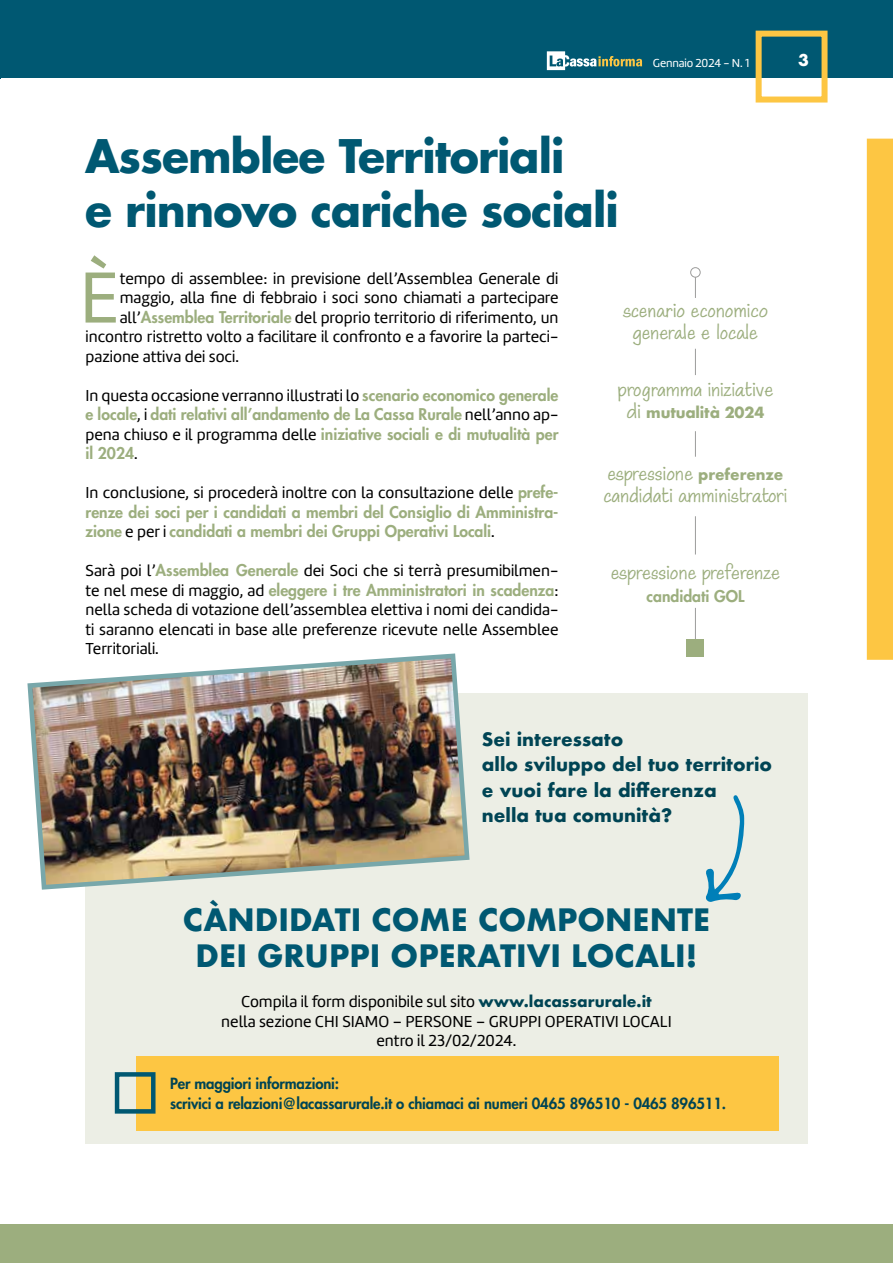
<style>
.page{position:relative;width:893px;height:1263px;background:#fff}
.page>*{position:absolute;margin:0;border:0;box-sizing:border-box;transform-origin:0 0}
.t1{font:74.85px "Marine";color:#9cae7e}
.t2{font:700 45px/54px "Futura Std";letter-spacing:-.02em;color:#005872}
.t3{font:700 30px/36px "Futura";color:#005872;text-align:center}
.t4{font:24px/22.5px "Maku";letter-spacing:-.01em;color:#9cae7e;text-align:center}
.t5{font:700 18px/25.5px "Futura";color:#004454}
.t6{font:700 18px "Futura PT";color:#fff}
.t7{font:16.5px/19.5px "Marine";color:#000;text-align:justify}
.t8{font:800 15.75px/19.5px "Futura Std";color:#9cae7e;text-align:justify}
.t9{font:800 15px/19.5px "Futura Std";letter-spacing:-.01em;color:#004454}
.t10{font:700 15px "Futura";letter-spacing:-.01em;color:#9cae7e}
.t11{font:12px "Marine";letter-spacing:-.01em;color:#fff}
.s1{font-family:"Futura Std";font-weight:800;font-size:15.75px;color:#9cae7e}
.s2{font-family:"Marine";font-weight:400;font-size:16.5px;color:#000}
.s3{font-family:"Maku";font-weight:400;font-size:24px}
.s4{font-family:"Futura";font-weight:700;font-size:15px}
.s5{font-family:"Futura";font-weight:700;font-size:15px;color:#004454}
</style>
<div class="page">
<div style="left:0;top:0;width:893px;height:78px;background:#005872"></div>
<svg style="left:547px;top:51px;width:95px;height:19px"></svg>
<div style="left:756px;top:31px;width:71px;height:72px;border:6px solid #fdc643"></div>
<div style="left:0;top:1225px;width:893px;height:38px;background:#9cae7e"></div>
<div style="left:85px;top:693px;width:723px;height:451px;background:#eceee5"></div>
<img style="left:27px;top:653px;width:443px;height:237px">
<div style="left:136px;top:1057px;width:642px;height:74px;background:#fdc643"></div>
<div style="left:115px;top:1072px;width:41px;height:41px;border:4px solid #005872"></div>
<svg style="left:706px;top:795px;width:38px;height:107px"></svg>
<div style="left:867px;top:139px;width:26px;height:521px;background:#fdc643"></div>
<svg style="left:695px;top:277px;width:1px;height:21px"></svg>
<div style="left:690px;top:267px;width:10px;height:10px;border:1px solid #9d9d9c;border-radius:50%"></div>
<svg style="left:695px;top:349px;width:1px;height:26px"></svg>
<svg style="left:695px;top:431px;width:1px;height:26px"></svg>
<hr style="left:695px;top:516px;width:1px;height:38px;background:#9d9d9c">
<hr style="left:695px;top:608px;width:1px;height:38px;background:#9d9d9c">
<div style="left:686px;top:639px;width:18px;height:18px;background:#9cae7e"></div>
<p class="t11" style="left:653px;top:55px;width:98px">Gennaio 2024 - N. 1</p>
<p class="t6" style="left:798px;top:49px;width:12px">3</p>
<h2 class="t2" style="left:85px;top:128px;width:535px">Assemblee Territoriali<br>e rinnovo cariche sociali</h2>
<h1 class="t1" style="left:80px;top:250px;width:42px">È</h1>
<p class="t7" style="left:120px;top:268px;width:440px">tempo di assemblee: in previsione dell’Assemblea Generale di</p>
<p class="t7" style="left:120px;top:288px;width:440px">maggio, alla fine di febbraio i soci sono chiamati a partecipare</p>
<p class="t7" style="left:120px;top:307px;width:440px">all’<span class="s1">Assemblea Territoriale</span> del proprio territorio di riferimento, un</p>
<p class="t7" style="left:86px;top:327px;width:474px">incontro ristretto volto a facilitare il confronto e a favorire la parteci-</p>
<p class="t7" style="left:86px;top:346px;width:155px">pazione attiva dei soci.</p>
<p class="t7" style="left:86px;top:385px;width:474px">In questa occasione verranno illustrati lo <span class="s1">scenario economico generale</span></p>
<p class="t8" style="left:86px;top:404px;width:474px">e locale<span class="s2">, i</span> dati relativi all’andamento de La Cassa Rurale <span class="s2">nell’anno ap&shy;pena chiuso e il programma delle</span> iniziative sociali e di mutualità per il 2024<span class="s2">.</span></p>
<p class="t7" style="left:86px;top:483px;width:474px">In conclusione, si procederà inoltre con la consultazione delle <span class="s1">prefe-</span></p>
<p class="t8" style="left:86px;top:502px;width:474px">renze dei soci per i candidati a membri del Consiglio di Amministra&shy;zione <span class="s2">e per i</span> candidati a membri dei Gruppi Operativi Locali<span class="s2">.</span></p>
<p class="t7" style="left:86px;top:561px;width:474px">Sarà poi l’<span class="s1">Assemblea Generale</span> dei Soci che si terrà presumibilmen-</p>
<p class="t8" style="left:86px;top:580px;width:474px"><span class="s2">te nel mese di maggio, ad</span> eleggere i tre Amministratori in scadenza<span class="s2">:</span></p>
<p class="t7" style="left:86px;top:600px;width:474px">nella scheda di votazione dell’assemblea elettiva i nomi dei candida&shy;ti saranno elencati in base alle preferenze ricevute nelle Assemblee Territoriali.</p>
<h3 class="t4" style="left:623px;top:297px;width:146px">scenario economico generale e locale</h3>
<h3 class="t4" style="left:618px;top:376px;width:157px">programma iniziative</h3>
<p class="t10" style="left:626px;top:402px;width:140px"><span class="s3">di</span> mutualità 2024</p>
<h3 class="t4" style="left:603px;top:460px;width:185px;text-align:left">espressione <span class="s4">preferenze </span>candidati amministratori</h3>
<h3 class="t4" style="left:611px;top:560px;width:171px">espressione preferenze</h3>
<p class="t8" style="left:646px;top:586px;width:99px">candidati GOL</p>
<p class="t5" style="left:482px;top:726px;width:292px">Sei interessato<br>allo sviluppo del tuo territorio e vuoi fare la differenza<br>nella tua comunità?</p>
<h3 class="t3" style="left:183px;top:901px;width:529px">CÀNDIDATI COME COMPONENTE<br>DEI GRUPPI OPERATIVI LOCALI!</h3>
<p class="t7" style="left:221px;top:992px;width:452px;text-align:center">Compila il form disponibile sul sito <span class="s5">www.lacassarurale.it<br></span>nella sezione CHI SIAMO – PERSONE – GRUPPI OPERATIVI LOCALI entro il 23/02/2024.</p>
<p class="t9" style="left:170px;top:1074px;width:557px">Per maggiori informazioni:<br>scrivici a relazioni@lacassarurale.it o chiamaci ai numeri 0465 896510 - 0465 896511.</p>
</div>
